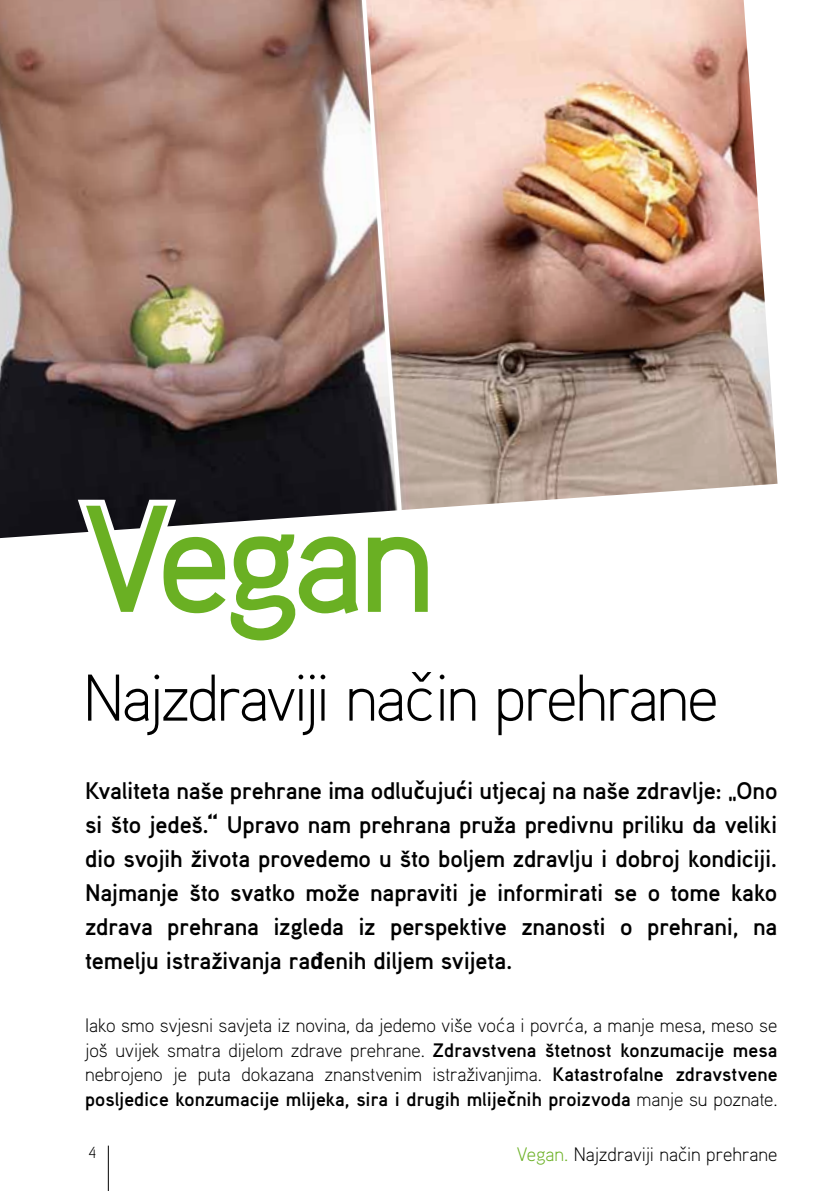
<style>
.page{position:relative;width:840px;height:1191px;background:#fff}
.page>*{position:absolute;margin:0;border:0;box-sizing:border-box;transform-origin:0 0}
.t1{font:500 152px "Aaux";letter-spacing:-.055em;color:#6ab023}
.t2{font:300 66px "Aaux";letter-spacing:-.035em;color:#000}
.t3{font:700 24px/34px "Aaux";letter-spacing:-.01em;color:#000;text-align:justify}
.t4{font:300 19.6px/24.8px "Aaux";color:#000;text-align:justify}
.t5{font:300 16px "Aaux";color:#000}
.s1{font-family:"DIN Pro"}
.s2{font-weight:700}
.s3{font-family:"DIN Pro";font-weight:700}
.s4{color:#6ab023}
</style>
<div class="page">
<hr style="left:108px;top:1145px;width:1px;height:46px;background:#000">
<img style="left:0;top:0;width:777px;height:538px">
<svg style="left:69px;top:0;width:370px;height:538px;background:#977d73"></svg>
<h1 class="t1" style="left:82px;top:463px;width:355px">Vegan</h1>
<h2 class="t2" style="left:83px;top:656px;width:636px">Najzdraviji na<span class="s1">č</span>in prehrane</h2>
<p class="t3" style="left:85px;top:773px;width:693px">Kvaliteta naše prehrane ima odlu<span class="s1">č</span>uju<span class="s1">ć</span>i utjecaj na naše zdravlje: „Ono si što jedeš.<span class="s1">“</span> Upravo nam prehrana pruža predivnu priliku da veliki dio svojih života provedemo u što boljem zdravlju i dobroj kondiciji.<br>Najmanje što svatko može napraviti je informirati se o tome kako zdrava prehrana izgleda iz perspektive znanosti o prehrani, na temelju istraživanja ra<span class="s1">đ</span>enih diljem svijeta.</p>
<p class="t4" style="left:85px;top:1012px;width:693px">Iako smo svjesni savjeta iz novina, da jedemo više vo<span class="s1">ć</span>a i povr<span class="s1">ć</span>a, a manje mesa, meso se još uvijek smatra dijelom zdrave prehrane. <span class="s2">Zdravstvena štetnost konzumacije mesa </span>nebrojeno je puta dokazana znanstvenim istraživanjima. <span class="s2">Katastrofalne zdravstvene posljedice konzumacije mlijeka, sira i drugih mlije</span><span class="s3">č</span><span class="s2">nih proizvoda</span> manje su poznate.</p>
<p class="t5" style="left:88px;top:1142px;width:9px">4</p>
<p class="t4" style="left:516px;top:1141px;width:262px"><span class="s4">Vegan.</span> Najzdraviji na<span class="s1">č</span>in prehrane</p>
</div>
